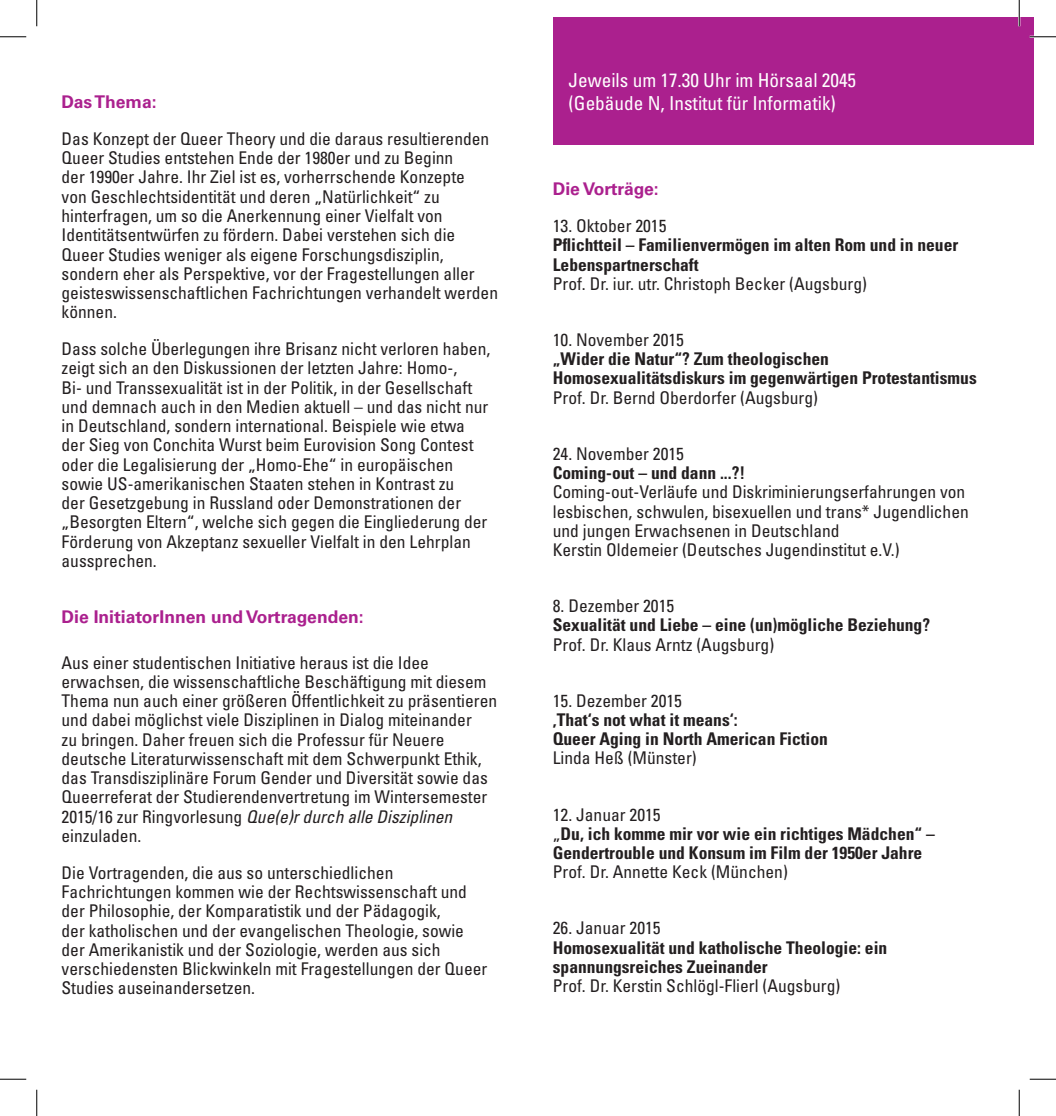
<style>
.page{position:relative;width:1056px;height:1116px;background:#fff}
.page>*{position:absolute;margin:0;border:0;box-sizing:border-box;transform-origin:0 0}
.t1{font:condensed 19.25px/23.1px "Univers LT Std";color:#fff}
.t2{font:condensed 17.5px/19.2px "Univers LT Std";color:#231f20}
.t3{font:700 condensed 17.5px/19.2px "Univers LT Std";color:#231f20}
.t4{font:700 17.5px "Univers LT Std";color:#ab208e}
.s1{font-style:italic}
.s2{font-weight:400}
</style>
<div class="page">
<div style="left:554px;top:18px;width:480px;height:127px;background:#ab208e"></div>
<hr style="left:1029px;top:36px;width:26px;height:2px;background:#fff">
<hr style="left:1018px;top:0;width:2px;height:26px;background:#fff">
<svg style="left:0;top:36px;width:26px;height:1px"></svg>
<svg style="left:1029px;top:36px;width:26px;height:1px"></svg>
<svg style="left:0;top:1078px;width:26px;height:1px"></svg>
<svg style="left:1029px;top:1078px;width:26px;height:1px"></svg>
<svg style="left:36px;top:0;width:1px;height:26px"></svg>
<svg style="left:36px;top:1089px;width:1px;height:26px"></svg>
<svg style="left:1019px;top:0;width:1px;height:26px"></svg>
<svg style="left:1019px;top:1089px;width:1px;height:26px"></svg>
<p class="t4" style="left:62px;top:92px;width:97px">Das Thema:</p>
<p class="t2" style="left:62px;top:129px;width:438px">Das Konzept der Queer Theory und die daraus resultierenden Queer Studies entstehen Ende der 1980er und zu Beginn<br>der 1990er Jahre. Ihr Ziel ist es, vorherrschende Konzepte<br>von Geschlechtsidentität und deren „Natürlichkeit“ zu hinterfragen, um so die Anerkennung einer Vielfalt von Identitätsentwürfen zu fördern. Dabei verstehen sich die Queer Studies weniger als eigene Forschungsdisziplin, sondern eher als Perspektive, vor der Fragestellungen aller geisteswissenschaftlichen Fachrichtungen verhandelt werden können.</p>
<p class="t2" style="left:62px;top:339px;width:430px">Dass solche Überlegungen ihre Brisanz nicht verloren haben, zeigt sich an den Diskussionen der letzten Jahre: Homo-,<br>Bi- und Transsexualität ist in der Politik, in der Gesellschaft und demnach auch in den Medien aktuell – und das nicht nur in Deutschland, sondern international. Beispiele wie etwa der Sieg von Conchita Wurst beim Eurovision Song Contest oder die Legalisierung der „Homo-Ehe“ in europäischen sowie US-amerikanischen Staaten stehen in Kontrast zu<br>der Gesetzgebung in Russland oder Demonstrationen der „Besorgten Eltern“, welche sich gegen die Eingliederung der Förderung von Akzeptanz sexueller Vielfalt in den Lehrplan aussprechen.</p>
<p class="t4" style="left:62px;top:606px;width:304px">Die InitiatorInnen und Vortragenden:</p>
<p class="t2" style="left:62px;top:652px;width:437px">Aus einer studentischen Initiative heraus ist die Idee erwachsen, die wissenschaftliche Beschäftigung mit diesem Thema nun auch einer größeren Öffentlichkeit zu präsentieren und dabei möglichst viele Disziplinen in Dialog miteinander<br>zu bringen. Daher freuen sich die Professur für Neuere deutsche Literaturwissenschaft mit dem Schwerpunkt Ethik, das Transdisziplinäre Forum Gender und Diversität sowie das Queerreferat der Studierendenvertretung im Wintersemester 2015/16 zur Ringvorlesung <span class="s1">Que(e)r durch alle Disziplinen </span>einzuladen.</p>
<p class="t2" style="left:62px;top:862px;width:427px">Die Vortragenden, die aus so unterschiedlichen Fachrichtungen kommen wie der Rechtswissenschaft und der Philosophie, der Komparatistik und der Pädagogik,<br>der katholischen und der evangelischen Theologie, sowie der Amerikanistik und der Soziologie, werden aus sich verschiedensten Blickwinkeln mit Fragestellungen der Queer Studies auseinandersetzen.</p>
<p class="t1" style="left:568px;top:68px;width:289px">Jeweils um 17.30 Uhr im Hörsaal 2045 (Gebäude N, Institut für Informatik)</p>
<p class="t4" style="left:553px;top:179px;width:107px">Die Vorträge:</p>
<p class="t2" style="left:553px;top:216px;width:115px">13. Oktober 2015</p>
<p class="t3" style="left:553px;top:235px;width:407px">Pflichtteil – Familienvermögen im alten Rom und in neuer<br>Lebenspartnerschaft</p>
<p class="t2" style="left:553px;top:274px;width:316px">Prof. Dr. iur. utr. Christoph Becker (Augsburg)</p>
<p class="t2" style="left:553px;top:330px;width:133px">10. November 2015</p>
<p class="t3" style="left:553px;top:349px;width:425px">„Wider die Natur“? Zum theologischen<br>Homosexualitätsdiskurs im gegenwärtigen Protestantismus</p>
<p class="t2" style="left:553px;top:387px;width:267px">Prof. Dr. Bernd Oberdorfer (Augsburg)</p>
<p class="t2" style="left:553px;top:443px;width:133px">24. November 2015</p>
<p class="t3" style="left:553px;top:463px;width:194px">Coming-out – und dann ...?!</p>
<p class="t2" style="left:553px;top:482px;width:417px">Coming-out-Verläufe und Diskriminierungserfahrungen von lesbischen, schwulen, bisexuellen und trans* Jugendlichen und jungen Erwachsenen in Deutschland<br>Kerstin Oldemeier (Deutsches Jugendinstitut e.V.)</p>
<p class="t2" style="left:553px;top:596px;width:123px">8. Dezember 2015</p>
<p class="t3" style="left:553px;top:615px;width:379px">Sexualität und Liebe – eine (un)mögliche Beziehung?</p>
<p class="t2" style="left:553px;top:634px;width:223px">Prof. Dr. Klaus Arntz (Augsburg)</p>
<p class="t2" style="left:553px;top:690px;width:131px">15. Dezember 2015</p>
<p class="t3" style="left:553px;top:710px;width:277px">‚That‘s not what it means‘:<br>Queer Aging in North American Fiction</p>
<p class="t2" style="left:553px;top:748px;width:145px">Linda Heß (Münster)</p>
<p class="t3" style="left:553px;top:804px;width:384px"><span class="s2">12. Januar 2015<br>„</span>Du, ich komme mir vor wie ein richtiges Mädchen“ –<br>Gendertrouble und Konsum im Film der 1950er Jahre</p>
<p class="t2" style="left:553px;top:862px;width:237px">Prof. Dr. Annette Keck (München)</p>
<p class="t2" style="left:553px;top:918px;width:109px">26. Januar 2015</p>
<p class="t3" style="left:553px;top:937px;width:336px">Homosexualität und katholische Theologie: ein spannungsreiches Zueinander</p>
<p class="t2" style="left:553px;top:975px;width:289px">Prof. Dr. Kerstin Schlögl-Flierl (Augsburg)</p>
</div>
